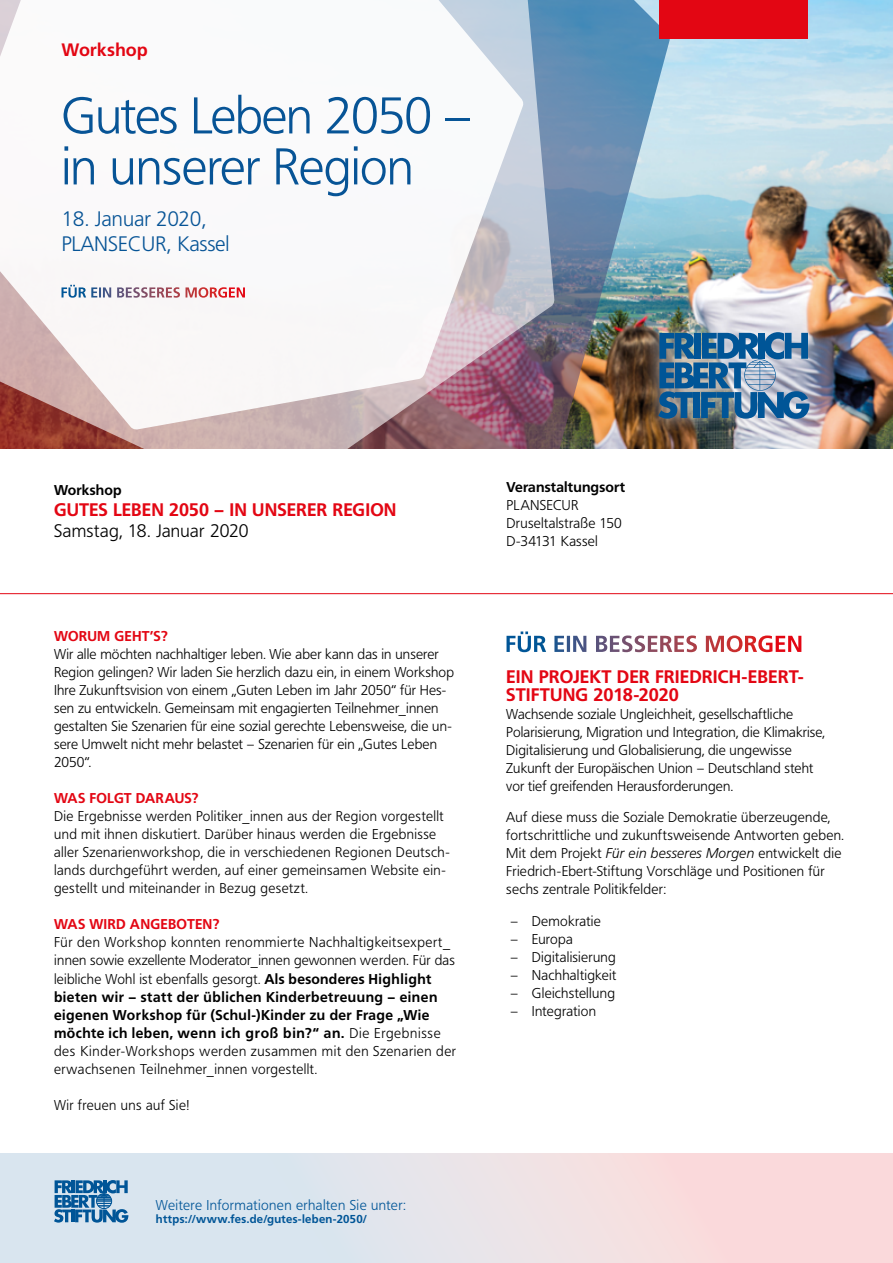
<style>
.page{position:relative;width:893px;height:1263px;background:#fff}
.page>*{position:absolute;margin:0;border:0;box-sizing:border-box;transform-origin:0 0}
.H1_BeMo-Cover{font:300 51px "Frutiger BQ";letter-spacing:-.02em;color:#075496}
.H1_BeMo-Cover-2{font:300 21px "Frutiger";letter-spacing:-.02em;color:#075496}
.H8___HKS13__-_Bold{font:700 18px/18px "Frutiger BQ";letter-spacing:.005em;color:#e30613}
.t1{font:300 18px "Frutiger BQ";letter-spacing:.015em;color:#000}
.H3_BeMo-Cover_Autor{font:700 18px "Frutiger";letter-spacing:-.005em;color:#e30613}
.Innen_-_Fließtext_oh{font:300 14.1px/18px "Frutiger BQ";letter-spacing:.02em;color:#000}
.FT_Blocksatz{font:300 14.1px/18px "Frutiger BQ";letter-spacing:.015em;color:#000}
.Innen_-_Fließtext_oh-2{font:700 14.1px "Frutiger BQ";letter-spacing:.015em;color:#e30613}
.t2{font:300 14.1px "Frutiger BQ";letter-spacing:.03em;color:#005597}
.t3{font:700 14.1px "Frutiger BQ";letter-spacing:.01em;color:#000}
.t4{font:700 11.4px "Frutiger BQ";letter-spacing:.03em;color:#005597}
.s1{font-weight:700}
.s2{font-style:italic}
</style>
<div class="page">
<img style="left:671px;top:0;width:222px;height:448px">
<div style="left:0;top:1152px;width:893px;height:111px;background:linear-gradient(to right,#d1e9f4,#ffdad9)"></div>
<img style="left:555px;top:0;width:116px;height:449px">
<svg style="left:0;top:0;width:555px;height:449px;background:#998895"></svg>
<svg style="left:0;top:0;width:524px;height:430px"></svg>
<div style="left:659px;top:0;width:149px;height:38px;background:#e30613"></div>
<svg style="left:521px;top:631px;width:251px;height:21px"></svg>
<svg style="left:54px;top:1180px;width:74px;height:43px;background:#5a90bb"></svg>
<hr style="left:0;top:593px;width:893px;height:1px;background:#e30613">
<div style="left:642px;top:314px;width:185px;height:122px;background:#fff;opacity:.56"></div>
<svg style="left:658px;top:332px;width:151px;height:87px;background:#5381a7"></svg>
<svg style="left:70px;top:285px;width:157px;height:13px"></svg>
<p class="H3_BeMo-Cover_Autor" style="left:62px;top:40px;width:88px">Workshop</p>
<p class="H1_BeMo-Cover" style="left:62px;top:86px;width:411px">Gutes Leben 2050 –</p>
<p class="H1_BeMo-Cover" style="left:62px;top:137px;width:354px">in unserer Region</p>
<p class="H1_BeMo-Cover-2" style="left:62px;top:207px;width:147px">18. Januar 2020,</p>
<p class="H1_BeMo-Cover-2" style="left:62px;top:232px;width:170px">PLANSECUR, Kassel</p>
<p class="t3" style="left:54px;top:481px;width:69px">Workshop</p>
<p class="H8___HKS13__-_Bold" style="left:54px;top:500px;width:344px">GUTES LEBEN 2050 – IN UNSERER REGION</p>
<p class="t1" style="left:54px;top:520px;width:196px">Samstag, 18. Januar 2020</p>
<p class="Innen_-_Fließtext_oh-2" style="left:54px;top:628px;width:115px">WORUM GEHT’S?</p>
<p class="Innen_-_Fließtext_oh" style="left:54px;top:646px;width:401px">Wir alle möchten nachhaltiger leben. Wie aber kann das in unserer Region gelingen? Wir laden Sie herzlich dazu ein, in einem Workshop Ihre Zukunftsvision von einem „Guten Leben im Jahr 2050“ für Hes&shy;sen zu entwickeln. Gemeinsam mit engagierten Teilnehmer_innen gestalten Sie Szenarien für eine sozial gerechte Lebensweise, die un&shy;sere Umwelt nicht mehr belastet – Szenarien für ein „Gutes Leben 2050“.</p>
<p class="Innen_-_Fließtext_oh-2" style="left:54px;top:790px;width:146px">WAS FOLGT DARAUS?</p>
<p class="Innen_-_Fließtext_oh" style="left:54px;top:808px;width:397px">Die Ergebnisse werden Politiker_innen aus der Region vorgestellt und mit ihnen diskutiert. Darüber hinaus werden die Ergebnisse aller Szenarienworkshop, die in verschiedenen Regionen Deutsch&shy;lands durchgeführt werden, auf einer gemeinsamen Website ein&shy;gestellt und miteinander in Bezug gesetzt.</p>
<p class="Innen_-_Fließtext_oh-2" style="left:54px;top:916px;width:167px">WAS WIRD ANGEBOTEN?</p>
<p class="Innen_-_Fließtext_oh" style="left:54px;top:934px;width:403px">Für den Workshop konnten renommierte Nachhaltigkeitsexpert_ innen sowie exzellente Moderator_innen gewonnen werden. Für das leibliche Wohl ist ebenfalls gesorgt. <span class="s1">Als besonderes Highlight bieten wir – statt der üblichen Kinderbetreuung – einen eigenen Workshop für (Schul-)Kinder zu der Frage „Wie möchte ich leben, wenn ich groß bin?“ an.</span> Die Ergebnisse des Kinder-Workshops werden zusammen mit den Szenarien der erwachsenen Teilnehmer_innen vorgestellt.</p>
<p class="Innen_-_Fließtext_oh" style="left:54px;top:1096px;width:137px">Wir freuen uns auf Sie!</p>
<p class="t2" style="left:156px;top:1197px;width:251px">Weitere Informationen erhalten Sie unter:</p>
<p class="t4" style="left:156px;top:1212px;width:212px">https://www.fes.de/gutes-leben-2050/</p>
<p class="t3" style="left:506px;top:478px;width:120px">Veranstaltungsort</p>
<p class="Innen_-_Fließtext_oh" style="left:506px;top:496px;width:73px">PLANSECUR</p>
<p class="Innen_-_Fließtext_oh" style="left:506px;top:514px;width:117px">Druseltalstraße 150</p>
<p class="Innen_-_Fließtext_oh" style="left:506px;top:532px;width:93px">D-34131 Kassel</p>
<p class="H8___HKS13__-_Bold" style="left:506px;top:667px;width:299px">EIN PROJEKT DER FRIEDRICH-EBERT-<br>STIFTUNG 2018-2020</p>
<p class="FT_Blocksatz" style="left:506px;top:705px;width:320px">Wachsende soziale Ungleichheit, gesellschaftliche Polarisierung, Migration und Integration, die Klimakrise, Digitalisierung und Globalisierung, die ungewisse Zukunft der Europäischen Union – Deutschland steht vor tief greifenden Herausforderungen.</p>
<p class="FT_Blocksatz" style="left:506px;top:808px;width:339px">Auf diese muss die Soziale Demokratie überzeugende, fortschrittliche und zukunftsweisende Antworten geben.<br>Mit dem Projekt <span class="s2">Für ein besseres Morgen</span> entwickelt die Friedrich-Ebert-Stiftung Vorschläge und Positionen für sechs zentrale Politikfelder:</p>
<p class="Innen_-_Fließtext_oh" style="left:511px;top:912px;width:92px">– Demokratie</p>
<p class="Innen_-_Fließtext_oh" style="left:511px;top:930px;width:64px">– Europa</p>
<p class="Innen_-_Fließtext_oh" style="left:511px;top:948px;width:107px">– Digitalisierung</p>
<p class="Innen_-_Fließtext_oh" style="left:511px;top:966px;width:107px">– Nachhaltigkeit</p>
<p class="Innen_-_Fließtext_oh" style="left:511px;top:984px;width:106px">– Gleichstellung</p>
<p class="Innen_-_Fließtext_oh" style="left:511px;top:1002px;width:87px">– Integration</p>
</div>
